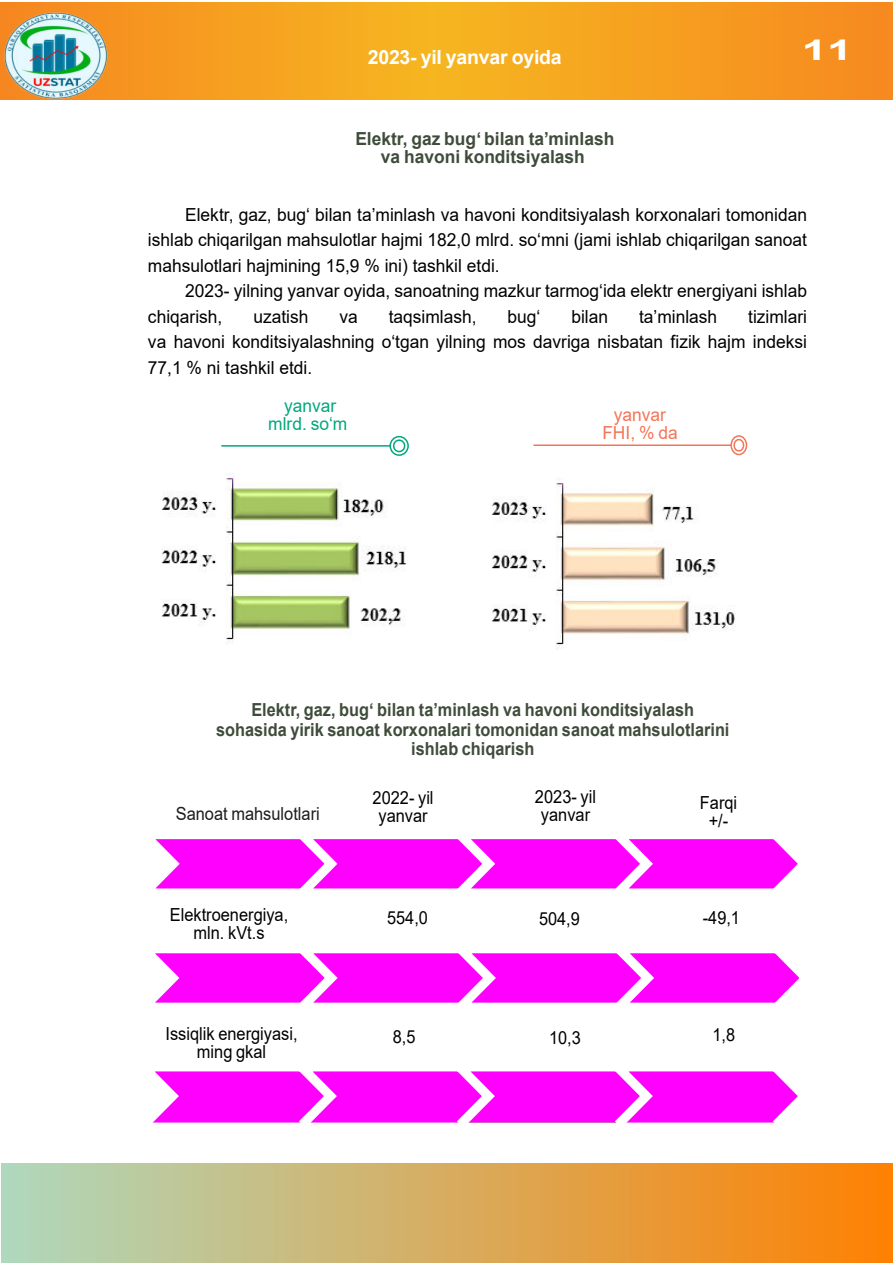
<style>
.page{position:relative;width:893px;height:1263px;background:#fff}
.page>*{position:absolute;margin:0;border:0;box-sizing:border-box;transform-origin:0 0}
.t1{font:700 28.5px "Arial";color:#fff;scale:1.6 1}
.t2{font:700 19.5px "Arial";letter-spacing:-.01em;color:#fff}
.t3{font:18px/25.5px "Arial";color:#000;text-align:justify}
.t4{font:700 18px/19.6px "Arial";color:#3f4c3b;text-align:center;scale:.91 1}
.t5{font:18px/18px "Arial";color:#000;text-align:center;scale:.91 1}
.t6{font:700 18px/18px "Arial";color:#3f4c3b;text-align:center}
.t7{font:18px "Arial";color:#1c1c1b;scale:.91 1}
.t8{font:18px/18px "Arial";color:#00a87c;text-align:center}
.t9{font:18px/18px "Arial";color:#f47458;text-align:center}
</style>
<div class="page">
<svg style="left:0;top:2px;width:893px;height:97px;background:#f6a120"></svg>
<div style="left:1px;top:1164px;width:892px;height:99px;background:linear-gradient(to right,#afd8bd,#fe8102)"></div>
<hr style="left:221px;top:445px;width:178px;height:2px;background:#00a87c">
<svg style="left:390px;top:437px;width:18px;height:18px"></svg>
<div style="left:389px;top:436px;width:20px;height:20px;border:2px solid #00a87c;border-radius:50%"></div>
<div style="left:394px;top:440px;width:11px;height:11px;background:#fff;border-radius:6px"></div>
<div style="left:393px;top:439px;width:12px;height:13px;border:2px solid #00a87c;border-radius:50%"></div>
<hr style="left:533px;top:444px;width:213px;height:2px;background:#f47458">
<div style="left:730px;top:435px;width:17px;height:20px;border:2px solid #f47458;border-radius:50%"></div>
<svg style="left:731px;top:436px;width:15px;height:18px"></svg>
<div style="left:733px;top:439px;width:11px;height:13px;border:2px solid #f47458;border-radius:50%"></div>
<svg style="left:155px;top:839px;width:643px;height:50px;background:#ff1cff"></svg>
<svg style="left:155px;top:953px;width:644px;height:50px;background:#ff1bff"></svg>
<svg style="left:150px;top:1071px;width:648px;height:52px;background:#fe1efe"></svg>
<img style="left:0;top:6px;width:111px;height:94px">
<img style="left:162px;top:474px;width:244px;height:167px">
<img style="left:492px;top:479px;width:244px;height:167px">
<p class="t2" style="left:368px;top:43px;width:195px">2023- yil yanvar oyida</p>
<h1 class="t1" style="left:802px;top:30px;width:33px">11</h1>
<p class="t6" style="left:355px;top:130px;width:260px">Elektr, gaz bug‘ bilan ta’minlash va havoni konditsiyalash</p>
<p class="t3" style="left:148px;top:203px;width:661px;text-indent:37px">Elektr, gaz, bug‘ bilan ta’minlash va havoni konditsiyalash korxonalari tomonidan ishlab chiqarilgan mahsulotlar hajmi 182,0 mlrd. so‘mni (jami ishlab chiqarilgan sanoat mahsulotlari hajmining 15,9 % ini) tashkil etdi.</p>
<p class="t3" style="left:148px;top:280px;width:661px;text-indent:37px">2023- yilning yanvar oyida, sanoatning mazkur tarmog‘ida elektr energiyani ishlab chiqarish,</p>
<p class="t3" style="left:253px;top:305px;width:57px">uzatish</p>
<p class="t3" style="left:339px;top:305px;width:20px">va</p>
<p class="t3" style="left:389px;top:305px;width:89px">taqsimlash,</p>
<p class="t3" style="left:507px;top:305px;width:34px">bug‘</p>
<p class="t3" style="left:571px;top:305px;width:38px">bilan</p>
<p class="t3" style="left:639px;top:305px;width:80px">ta’minlash</p>
<p class="t3" style="left:148px;top:305px;width:661px;text-indent:600px">tizimlari va havoni konditsiyalashning o‘tgan yilning mos davriga nisbatan fizik hajm indeksi 77,1 % ni tashkil etdi.</p>
<p class="t8" style="left:268px;top:398px;width:81px">yanvar mlrd. so‘m</p>
<p class="t9" style="left:602px;top:408px;width:77px">yanvar<br>FHI, % da</p>
<p class="t4" style="left:216px;top:700px;width:566px">Elektr, gaz, bug‘ bilan ta’minlash va havoni konditsiyalash sohasida yirik sanoat korxonalari tomonidan sanoat mahsulotlarini ishlab chiqarish</p>
<p class="t7" style="left:176px;top:807px;width:160px">Sanoat mahsulotlari</p>
<p class="t5" style="left:373px;top:791px;width:69px">2022- yil yanvar</p>
<p class="t5" style="left:535px;top:790px;width:69px">2023- yil yanvar</p>
<p class="t5" style="left:700px;top:795px;width:43px">Farqi +/-</p>
<p class="t5" style="left:170px;top:907px;width:132px">Elektroenergiya, mln. kVt.s</p>
<p class="t5" style="left:387px;top:911px;width:46px">554,0</p>
<p class="t5" style="left:539px;top:911px;width:46px">504,9</p>
<p class="t5" style="left:703px;top:910px;width:42px">-49,1</p>
<p class="t5" style="left:166px;top:1026px;width:147px">Issiqlik energiyasi, ming gkal</p>
<p class="t5" style="left:393px;top:1029px;width:26px">8,5</p>
<p class="t5" style="left:549px;top:1030px;width:36px">10,3</p>
<p class="t5" style="left:712px;top:1027px;width:26px">1,8</p>
</div>
